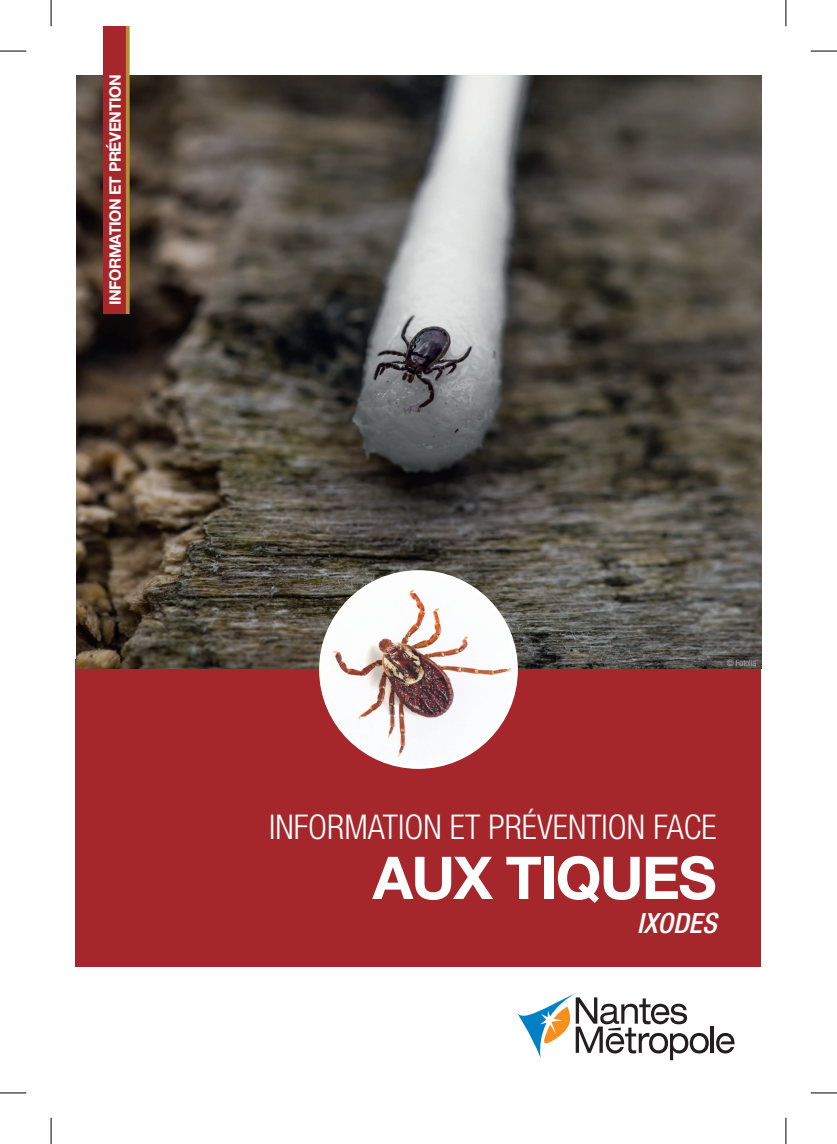
<style>
.page{position:relative;width:837px;height:1144px;background:#fff}
.page>*{position:absolute;margin:0;border:0;box-sizing:border-box;transform-origin:0 0}
.t1{font:700 58.98px "Helvetica Neue LT Std";letter-spacing:-.03em;color:#fff}
.t2{font:300 condensed 34.12px "Helvetica Neue LT Std";color:#fff}
.t3{font:italic 500 condensed 28px "Helvetica Neue LT Std";color:#fff}
.t4{font:700 15.75px "Helvetica Neue LT Std";letter-spacing:-.03em;color:#fff}
.t5{font:300 condensed 8.75px "Helvetica Neue LT Std";color:#bcbdc0}
</style>
<div class="page">
<div style="left:76px;top:660px;width:684px;height:380px;background:#a6272b"></div>
<img style="left:77px;top:76px;width:683px;height:593px">
<img style="left:321px;top:572px;width:195px;height:195px;border-radius:98px">
<div style="left:319px;top:570px;width:198px;height:199px;border:4px solid #fff;border-radius:50%"></div>
<div style="left:103px;top:26px;width:25px;height:288px;background:#a6272b"></div>
<svg style="left:126px;top:26px;width:4px;height:288px"></svg>
<div style="left:26px;top:967px;width:784px;height:151px;background:#fff"></div>
<svg style="left:517px;top:992px;width:218px;height:69px"></svg>
<svg style="left:0;top:51px;width:26px;height:1px"></svg>
<svg style="left:810px;top:51px;width:26px;height:1px"></svg>
<svg style="left:0;top:1092px;width:26px;height:1px"></svg>
<svg style="left:810px;top:1092px;width:26px;height:1px"></svg>
<svg style="left:51px;top:0;width:1px;height:26px"></svg>
<svg style="left:51px;top:1118px;width:1px;height:26px"></svg>
<svg style="left:785px;top:0;width:1px;height:26px"></svg>
<svg style="left:785px;top:1118px;width:1px;height:26px"></svg>
<p class="t4" style="left:106px;top:305px;width:232px;rotate:-90deg">INFORMATION ET PRÉVENTION</p>
<p class="t5" style="left:726px;top:658px;width:31px">© Fotolia</p>
<p class="t2" style="left:269px;top:808px;width:449px">INFORMATION ET PRÉVENTION FACE</p>
<h1 class="t1" style="left:372px;top:841px;width:345px">AUX TIQUES</h1>
<p class="t3" style="left:637px;top:906px;width:81px">IXODES</p>
</div>
